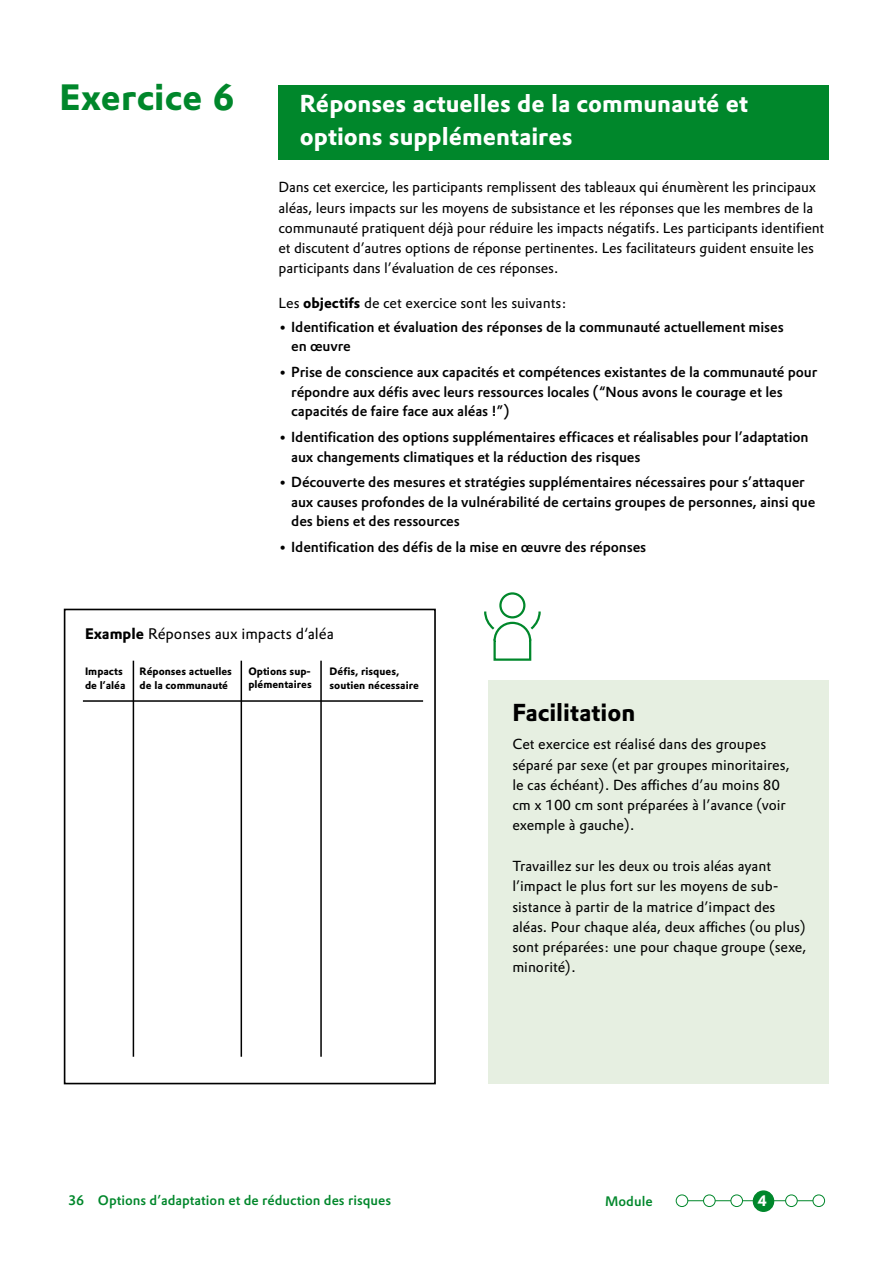
<style>
.page{position:relative;width:893px;height:1263px;background:#fff}
.page>*{position:absolute;margin:0;border:0;box-sizing:border-box;transform-origin:0 0}
.t1{font:700 36px "Evonik Prokyon";letter-spacing:.01em;color:#00872b}
.t2{font:700 24px/33px "Evonik Prokyon";color:#fff}
.t3{font:700 24px "Evonik Prokyon";color:#000}
.t4{font:15px "Evonik Prokyon";color:#000}
.t5{font:700 15px "Evonik Prokyon";color:#fff}
.t6{font:14.25px/20.2px "Evonik Prokyon";letter-spacing:-.01em;color:#000}
.t7{font:500 14.25px/19.5px "Evonik Prokyon";letter-spacing:-.01em;color:#000}
.t8{font:500 13.5px "Evonik Prokyon";color:#00872b}
.t9{font:700 10.5px/13.5px "Evonik Prokyon";color:#000}
.s1{font-weight:700}
</style>
<div class="page">
<div style="left:279px;top:85px;width:550px;height:74px;background:#00872b"></div>
<div style="left:489px;top:680px;width:340px;height:404px;background:#e6efe1"></div>
<div style="left:64px;top:609px;width:372px;height:475px;border:2px solid #000"></div>
<hr style="left:83px;top:700px;width:340px;height:2px;background:#000">
<hr style="left:133px;top:661px;width:1px;height:396px;background:#000">
<hr style="left:241px;top:661px;width:1px;height:396px;background:#000">
<hr style="left:320px;top:661px;width:2px;height:396px;background:#000">
<div style="left:499px;top:592px;width:26px;height:26px;border:2px solid #00872b;border-radius:50%"></div>
<svg style="left:484px;top:609px;width:57px;height:52px"></svg>
<hr style="left:684px;top:1200px;width:136px;height:1px;background:#00872b">
<div style="left:676px;top:1195px;width:12px;height:11px;background:#fff;border-radius:50%"></div>
<div style="left:676px;top:1194px;width:12px;height:13px;border:1px solid #00872b;border-radius:50%"></div>
<div style="left:703px;top:1195px;width:12px;height:11px;background:#fff;border-radius:50%"></div>
<div style="left:703px;top:1194px;width:12px;height:13px;border:1px solid #00872b;border-radius:50%"></div>
<div style="left:731px;top:1195px;width:11px;height:11px;background:#fff;border-radius:50%"></div>
<div style="left:730px;top:1194px;width:13px;height:13px;border:1px solid #00872b;border-radius:50%"></div>
<div style="left:786px;top:1195px;width:11px;height:11px;background:#fff;border-radius:50%"></div>
<div style="left:785px;top:1194px;width:13px;height:13px;border:1px solid #00872b;border-radius:50%"></div>
<div style="left:813px;top:1195px;width:12px;height:11px;background:#fff;border-radius:50%"></div>
<div style="left:813px;top:1194px;width:12px;height:13px;border:1px solid #00872b;border-radius:50%"></div>
<div style="left:753px;top:1191px;width:21px;height:20px;background:#00872b;border-radius:50%"></div>
<div style="left:753px;top:1190px;width:21px;height:22px;border:1px solid #00872b;border-radius:50%"></div>
<h1 class="t1" style="left:60px;top:68px;width:176px">Exercice 6</h1>
<h2 class="t2" style="left:300px;top:85px;width:450px">Réponses actuelles de la communauté et options supplémentaires</h2>
<p class="t6" style="left:279px;top:176px;width:547px">Dans cet exercice, les participants remplissent des tableaux qui énumèrent les principaux aléas, leurs impacts sur les moyens de subsistance et les réponses que les membres de la communauté pratiquent déjà pour réduire les impacts négatifs. Les participants identifient et discutent d’autres options de réponse pertinentes. Les facilitateurs guident ensuite les participants dans l’évaluation de ces réponses.</p>
<p class="t6" style="left:279px;top:292px;width:290px">Les <span class="s1">objectifs</span> de cet exercice sont les suivants:</p>
<p class="t7" style="left:291px;top:316px;width:494px;text-indent:-13px">• Identification et évaluation des réponses de la communauté actuellement mises en œuvre</p>
<p class="t7" style="left:291px;top:361px;width:528px;text-indent:-13px">• Prise de conscience aux capacités et compétences existantes de la communauté pour répondre aux défis avec leurs ressources locales (“Nous avons le courage et les capacités de faire face aux aléas !”)</p>
<p class="t7" style="left:291px;top:426px;width:519px;text-indent:-13px">• Identification des options supplémentaires efficaces et réalisables pour l’adaptation aux changements climatiques et la réduction des risques</p>
<p class="t7" style="left:291px;top:472px;width:526px;text-indent:-13px">• Découverte des mesures et stratégies supplémentaires nécessaires pour s’attaquer aux causes profondes de la vulnérabilité de certains groupes de personnes, ainsi que des biens et des ressources</p>
<p class="t7" style="left:279px;top:536px;width:369px">• Identification des défis de la mise en œuvre des réponses</p>
<p class="t4" style="left:85px;top:622px;width:250px"><span class="s1">Example</span> Réponses aux impacts d‘aléa</p>
<p class="t9" style="left:85px;top:664px;width:42px">Impacts de l’aléa</p>
<p class="t9" style="left:248px;top:663px;width:65px">Options sup&shy;plémentaires</p>
<p class="t9" style="left:140px;top:664px;width:94px">Réponses actuelles de la communauté</p>
<p class="t9" style="left:330px;top:664px;width:91px">Défis, risques, soutien nécessaire</p>
<p class="t8" style="left:68px;top:1189px;width:325px">36 Options d’adaptation et de réduction des risques</p>
<h2 class="t3" style="left:512px;top:693px;width:124px">Facilitation</h2>
<p class="t6" style="left:512px;top:733px;width:279px">Cet exercice est réalisé dans des groupes séparé par sexe (et par groupes minoritaires, le cas échéant). Des affiches d’au moins 80 cm x 100 cm sont préparées à l’avance (voir exemple à gauche).</p>
<p class="t6" style="left:512px;top:855px;width:295px">Travaillez sur les deux ou trois aléas ayant l’impact le plus fort sur les moyens de sub&shy;sistance à partir de la matrice d’impact des aléas. Pour chaque aléa, deux affiches (ou plus) sont préparées: une pour chaque groupe (sexe, minorité).</p>
<p class="t8" style="left:605px;top:1190px;width:49px">Module</p>
<p class="t5" style="left:758px;top:1188px;width:11px">4</p>
</div>
